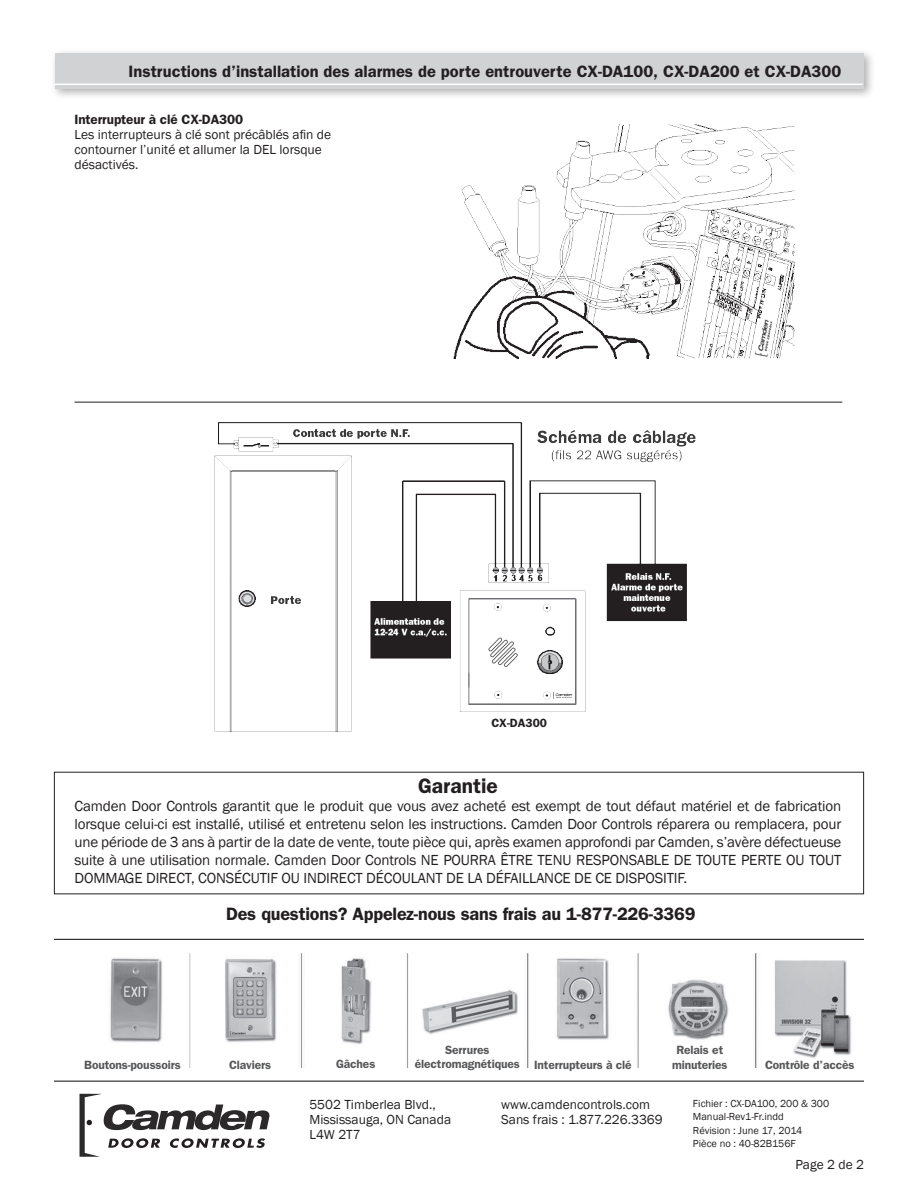
<style>
.page{position:relative;width:918px;height:1188px;background:#fff}
.page>*{position:absolute;margin:0;border:0;box-sizing:border-box;transform-origin:0 0}
.body_header_01_no{font:600 21px "Franklin Gothic";color:#231f20}
.body__0000{font:600 18px "Franklin Gothic";letter-spacing:-.01em;color:#231f20}
.t1{font:600 16.5px "Franklin Gothic";color:#231f20}
.body__0000-2{font:15px/18px "Franklin Gothic";letter-spacing:-.01em;color:#231f20;text-align:justify}
.body__0000-3{font:13.5px/15px "Franklin Gothic";color:#231f20}
.body__0000-4{font:600 13.5px "Franklin Gothic";letter-spacing:-.01em;color:#231f20}
.back_page_images_nam{font:600 12px/14.4px "Franklin Gothic";letter-spacing:-.01em;color:#57585a;text-align:center}
.body_header_01_no-2{font:600 12px "Franklin Gothic";color:#231f20}
.body__0000-5{font:10.5px/13.5px "Franklin Gothic";color:#231f20}
</style>
<div class="page">
<div style="left:50px;top:48px;width:826px;height:53px;background:#231f20;opacity:.35"></div>
<div style="left:56px;top:53px;width:808px;height:36px;background:#d1d2d4"></div>
<hr style="left:54px;top:84px;width:808px;height:1px;background:#fff">
<img style="left:89px;top:938px;width:768px;height:129px">
<hr style="left:54px;top:939px;width:810px;height:1px;background:#231f20">
<svg style="left:79px;top:1094px;width:191px;height:63px"></svg>
<hr style="left:54px;top:1081px;width:810px;height:1px;background:#231f20">
<hr style="left:75px;top:402px;width:767px;height:1px;background:#231f20">
<img style="left:453px;top:124px;width:342px;height:235px">
<img style="left:214px;top:422px;width:482px;height:310px">
<p class="t1" style="left:129px;top:62px;width:714px">Instructions d’installation des alarmes de porte entrouverte CX-DA100, CX-DA200 et CX-DA300</p>
<p class="body__0000-4" style="left:75px;top:112px;width:170px">Interrupteur à clé CX-DA300</p>
<p class="body__0000-3" style="left:75px;top:128px;width:258px">Les interrupteurs à clé sont précâblés afin de contourner l’unité et allumer la DEL lorsque désactivés.</p>
<p class="body_header_01_no-2" style="left:491px;top:716px;width:57px">CX-DA300</p>
<p class="body_header_01_no" style="left:418px;top:774px;width:81px">Garantie</p>
<p class="body__0000-2" style="left:75px;top:798px;width:768px">Camden Door Controls garantit que le produit que vous avez acheté est exempt de tout défaut matériel et de fabrication lorsque celui-ci est installé, utilisé et entretenu selon les instructions. Camden Door Controls réparera ou remplacera, pour une période de 3 ans à partir de la date de vente, toute pièce qui, après examen approfondi par Camden, s’avère défectueuse suite à une utilisation normale. Camden Door Controls NE POURRA ÊTRE TENU RESPONSABLE DE TOUTE PERTE OU TOUT DOMMAGE DIRECT, CONSÉCUTIF OU INDIRECT DÉCOULANT DE LA DÉFAILLANCE DE CE DISPOSITIF.</p>
<p class="body__0000" style="left:226px;top:903px;width:471px">Des questions? Appelez-nous sans frais au 1-877-226-3369</p>
<p class="back_page_images_nam" style="left:84px;top:1057px;width:98px">Boutons-poussoirs</p>
<p class="back_page_images_nam" style="left:229px;top:1057px;width:44px">Claviers</p>
<p class="back_page_images_nam" style="left:336px;top:1056px;width:41px">Gâches</p>
<p class="back_page_images_nam" style="left:415px;top:1042px;width:106px">Serrures électromagnétiques</p>
<p class="back_page_images_nam" style="left:534px;top:1057px;width:99px">Interrupteurs à clé</p>
<p class="back_page_images_nam" style="left:672px;top:1043px;width:57px">Relais et minuteries</p>
<p class="back_page_images_nam" style="left:765px;top:1057px;width:91px">Contrôle d’accès</p>
<p class="body__0000-3" style="left:309px;top:1097px;width:128px">5502 Timberlea Blvd.,</p>
<p class="body__0000-3" style="left:309px;top:1112px;width:143px">Mississauga, ON Canada<br>L4W 2T7</p>
<p class="body__0000-3" style="left:501px;top:1097px;width:150px">www.camdencontrols.com</p>
<p class="body__0000-3" style="left:501px;top:1112px;width:163px">Sans frais : 1.877.226.3369</p>
<p class="body__0000-5" style="left:693px;top:1097px;width:138px">Fichier : CX-DA100, 200 &amp; 300<br>Manual-Rev1-Fr.indd</p>
<p class="body__0000-5" style="left:693px;top:1124px;width:111px">Révision : June 17, 2014</p>
<p class="body__0000-5" style="left:693px;top:1137px;width:104px">Pièce no : 40-82B156F</p>
<p class="body__0000-3" style="left:795px;top:1158px;width:70px">Page 2 de 2</p>
</div>
